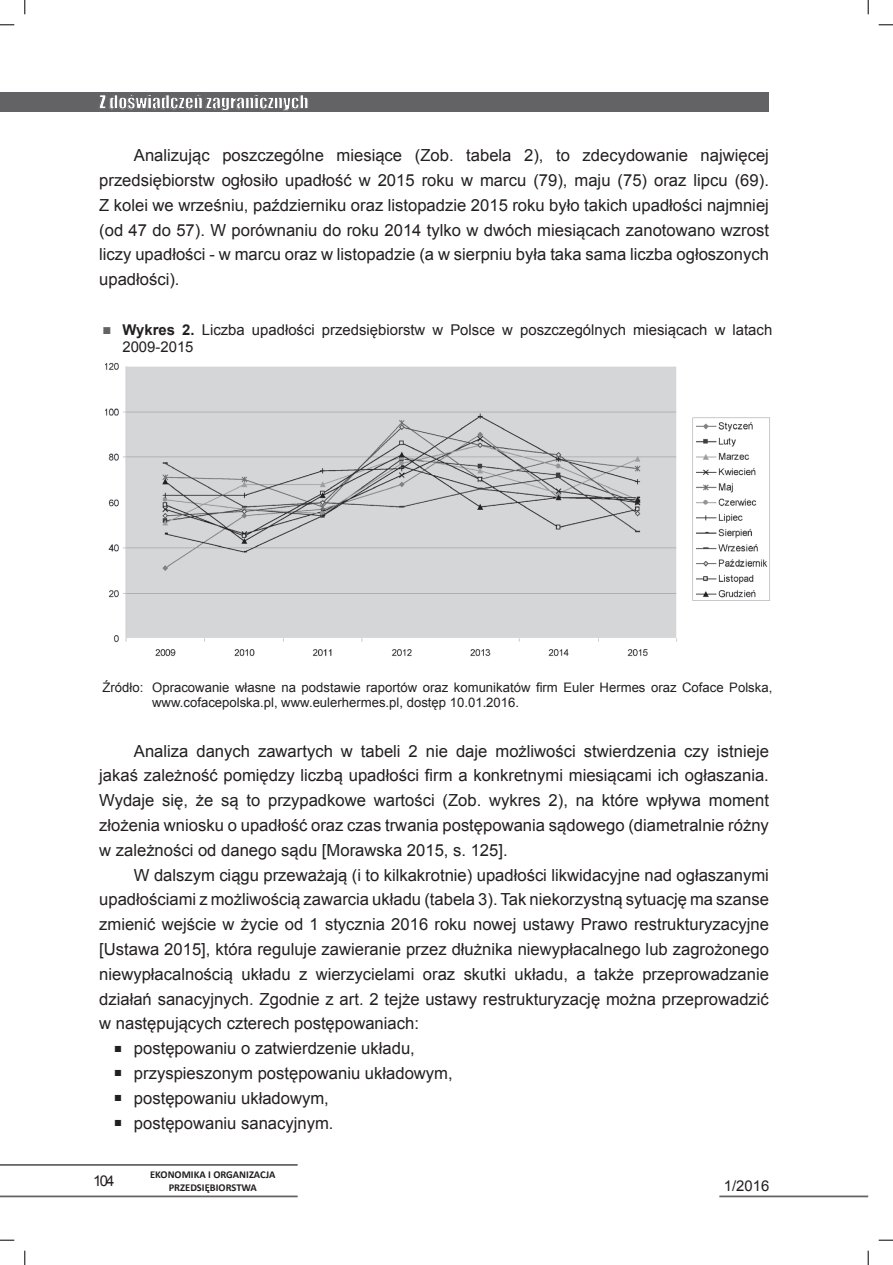
<style>
.page{position:relative;width:893px;height:1265px;background:#fff}
.page>*{position:absolute;margin:0;border:0;box-sizing:border-box;transform-origin:0 0}
.t1{font:17.5px "Impact";color:#fff}
.EIOPind_tekst{font:16.62px/24.8px "Arial";color:#231f20;text-align:justify}
.t2{font:14.88px/17.8px "Arial";color:#231f20}
.źródło{font:13.12px/15.8px "Arial";color:#231f20}
.t3{font:700 10.5px/12.6px "Calibri";color:#231f20;text-align:center}
.s1{color:#636366}
.s2{font-weight:700}
</style>
<div class="page">
<hr style="left:0;top:1196px;width:298px;height:1px;background:#636366">
<hr style="left:719px;top:1196px;width:149px;height:1px;background:#636366">
<hr style="left:0;top:1164px;width:298px;height:2px;background:#636366">
<div style="left:0;top:92px;width:769px;height:20px;background:#636366"></div>
<img style="left:106px;top:363px;width:664px;height:293px">
<svg style="left:0;top:24px;width:14px;height:2px"></svg>
<svg style="left:879px;top:24px;width:14px;height:2px"></svg>
<svg style="left:0;top:1239px;width:14px;height:2px"></svg>
<svg style="left:879px;top:1239px;width:14px;height:2px"></svg>
<svg style="left:24px;top:0;width:2px;height:14px"></svg>
<svg style="left:24px;top:1251px;width:2px;height:14px"></svg>
<svg style="left:867px;top:0;width:2px;height:14px"></svg>
<svg style="left:867px;top:1251px;width:2px;height:14px"></svg>
<p class="t1" style="left:99px;top:88px;width:211px">Z doświadczeń zagranicznych</p>
<p class="EIOPind_tekst" style="left:99px;top:143px;width:671px;text-indent:35px">Analizując poszczególne miesiące (Zob. tabela 2), to zdecydowanie najwięcej przedsiębiorstw ogłosiło upadłość w 2015 roku w marcu (79), maju (75) oraz lipcu (69).<br>Z kolei we wrześniu, październiku oraz listopadzie 2015 roku było takich upadłości najmniej (od 47 do 57). W porównaniu do roku 2014 tylko w dwóch miesiącach zanotowano wzrost liczy upadłości - w marcu oraz w listopadzie (a w sierpniu była taka sama liczba ogłoszonych upadłości).</p>
<p class="t2" style="left:122px;top:321px;width:651px;text-indent:-20px"><span class="s1">■</span> <span class="s2">Wykres 2.</span> Liczba upadłości przedsiębiorstw w Polsce w poszczególnych miesiącach w latach<br>2009-2015</p>
<p class="źródło" style="left:152px;top:679px;width:622px;text-indent:-50px">Źródło: Opracowanie własne na podstawie raportów oraz komunikatów firm Euler Hermes oraz Coface Polska, www.cofacepolska.pl, www.eulerhermes.pl, dostęp 10.01.2016.</p>
<p class="EIOPind_tekst" style="left:99px;top:738px;width:671px;text-indent:35px">Analiza danych zawartych w tabeli 2 nie daje możliwości stwierdzenia czy istnieje jakaś zależność pomiędzy liczbą upadłości firm a konkretnymi miesiącami ich ogłaszania.<br>Wydaje się, że są to przypadkowe wartości (Zob. wykres 2), na które wpływa moment złożenia wniosku o upadłość oraz czas trwania postępowania sądowego (diametralnie różny w zależności od danego sądu [Morawska 2015, s. 125].</p>
<p class="EIOPind_tekst" style="left:99px;top:862px;width:671px;text-indent:35px">W dalszym ciągu przeważają (i to kilkakrotnie) upadłości likwidacyjne nad ogłaszanymi upadłościami z możliwością zawarcia układu (tabela 3). Tak niekorzystną sytuację ma szanse zmienić wejście w życie od 1 stycznia 2016 roku nowej ustawy Prawo restrukturyzacyjne [Ustawa 2015], która reguluje zawieranie przez dłużnika niewypłacalnego lub zagrożonego niewypłacalnością układu z wierzycielami oraz skutki układu, a także przeprowadzanie działań sanacyjnych. Zgodnie z art. 2 tejże ustawy restrukturyzację można przeprowadzić w następujących czterech postępowaniach:</p>
<p class="EIOPind_tekst" style="left:114px;top:1036px;width:302px"><sup>■</sup> postępowaniu o zatwierdzenie układu,</p>
<p class="EIOPind_tekst" style="left:114px;top:1061px;width:340px"><sup>■</sup> przyspieszonym postępowaniu układowym,</p>
<p class="EIOPind_tekst" style="left:114px;top:1086px;width:216px"><sup>■</sup> postępowaniu układowym,</p>
<p class="EIOPind_tekst" style="left:114px;top:1110px;width:221px"><sup>■</sup> postępowaniu sanacyjnym.</p>
<p class="t3" style="left:150px;top:1168px;width:127px">EKONOMIKA I ORGANIZACJA<br>PRZEDSIĘBIORSTWA</p>
<p class="t2" style="left:93px;top:1172px;width:23px">104</p>
<p class="t2" style="left:724px;top:1177px;width:47px">1/2016</p>
</div>
